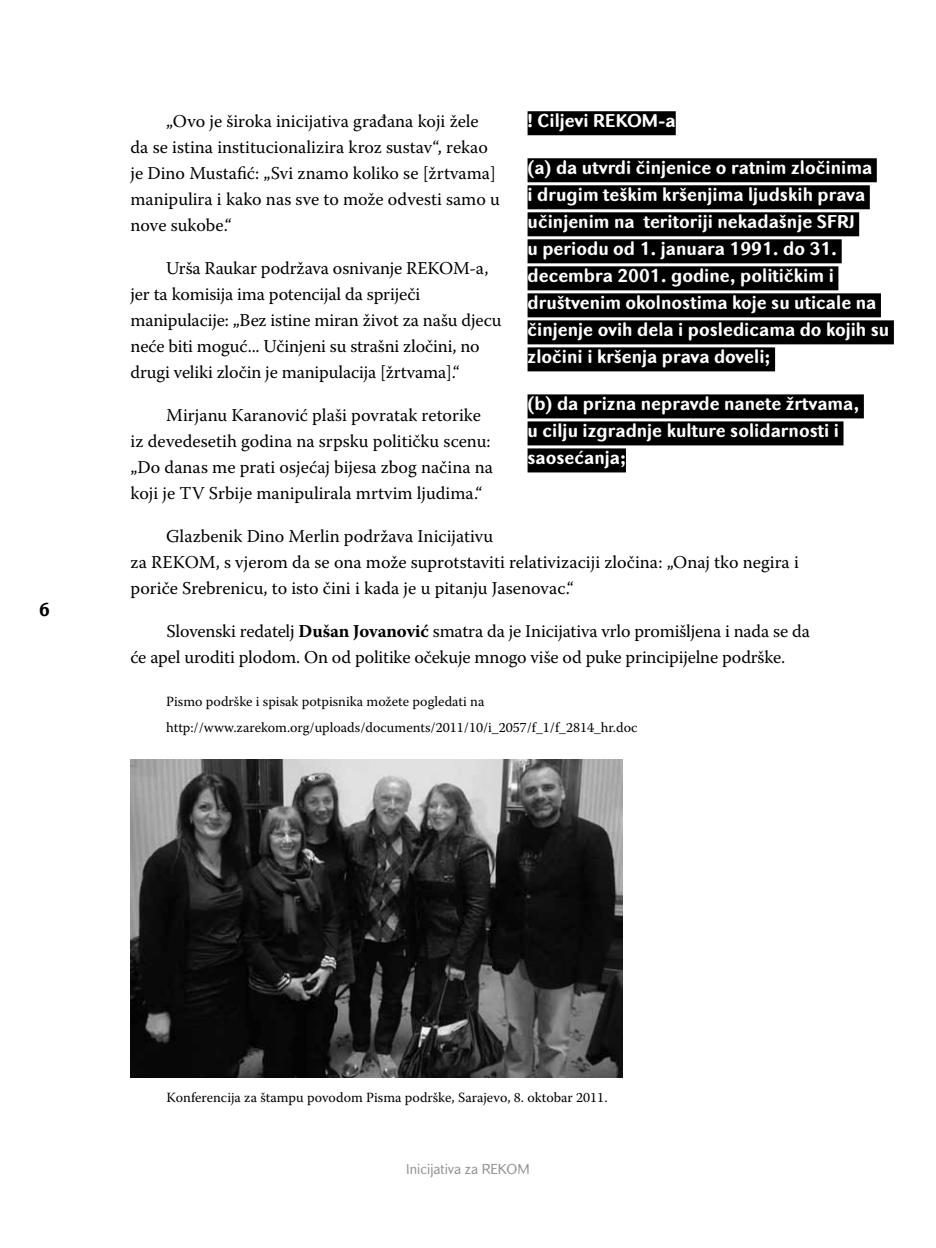
<style>
.page{position:relative;width:936px;height:1248px;background:#fff}
.page>*{position:absolute;margin:0;border:0;box-sizing:border-box;transform-origin:0 0}
.t1{font:18px/26px "Warnock Pro";color:#000}
.t2{font:700 18px/27px "Batke";color:#fff}
.t3{font:700 18px "Batke";color:#000}
.t4{font:14px/26px "Warnock Pro";color:#000}
.t5{font:14px "Batke";color:#939598}
.s1{font-weight:700}
</style>
<div class="page">
<img style="left:130px;top:759px;width:492px;height:318px">
<div style="left:527px;top:111px;width:148px;height:24px;background:#000"></div>
<div style="left:527px;top:158px;width:349px;height:24px;background:#000"></div>
<div style="left:527px;top:185px;width:342px;height:24px;background:#000"></div>
<div style="left:527px;top:212px;width:332px;height:24px;background:#000"></div>
<div style="left:527px;top:239px;width:314px;height:24px;background:#000"></div>
<div style="left:527px;top:266px;width:311px;height:24px;background:#000"></div>
<div style="left:527px;top:293px;width:353px;height:24px;background:#000"></div>
<div style="left:527px;top:320px;width:366px;height:24px;background:#000"></div>
<div style="left:527px;top:347px;width:248px;height:24px;background:#000"></div>
<div style="left:527px;top:394px;width:336px;height:24px;background:#000"></div>
<div style="left:527px;top:421px;width:316px;height:24px;background:#000"></div>
<div style="left:527px;top:448px;width:99px;height:24px;background:#000"></div>
<p class="t3" style="left:39px;top:598px;width:12px">6</p>
<p class="t2" style="left:527px;top:107px;width:150px">! Ciljevi REKOM-a</p>
<p class="t2" style="left:527px;top:154px;width:363px">(a) da utvrdi činjenice o ratnim zločinima<br>i drugim teškim kršenjima ljudskih prava učinjenim na teritoriji nekadašnje SFRJ<br>u periodu od 1. januara 1991. do 31. decembra 2001. godine, političkim i društvenim okolnostima koje su uticale na činjenje ovih dela i posledicama do kojih su zločini i kršenja prava doveli;</p>
<p class="t2" style="left:527px;top:390px;width:333px">(b) da prizna nepravde nanete žrtvama, u cilju izgradnje kulture solidarnosti i saosećanja;</p>
<p class="t1" style="left:130px;top:107px;width:371px;text-indent:36px">„Ovo je široka inicijativa građana koji žele da se istina institucionalizira kroz sustav“, rekao je Dino Mustafić: „Svi znamo koliko se [žrtvama] manipulira i kako nas sve to može odvesti samo u nove sukobe.“</p>
<p class="t1" style="left:130px;top:254px;width:372px;text-indent:36px">Urša Raukar podržava osnivanje REKOM-a, jer ta komisija ima potencijal da spriječi manipulacije: „Bez istine miran život za našu djecu neće biti moguć... Učinjeni su strašni zločini, no drugi veliki zločin je manipulacija [žrtvama].“</p>
<p class="t1" style="left:130px;top:401px;width:364px;text-indent:36px">Mirjanu Karanović plaši povratak retorike iz devedesetih godina na srpsku političku scenu: „Do danas me prati osjećaj bijesa zbog načina na koji je TV Srbije manipulirala mrtvim ljudima.“</p>
<p class="t1" style="left:130px;top:522px;width:669px;text-indent:36px">Glazbenik Dino Merlin podržava Inicijativu<br>za REKOM, s vjerom da se ona može suprotstaviti relativizaciji zločina: „Onaj tko negira i poriče Srebrenicu, to isto čini i kada je u pitanju Jasenovac.“</p>
<p class="t1" style="left:130px;top:617px;width:681px;text-indent:36px">Slovenski redatelj <span class="s1">Dušan Jovanović</span> smatra da je Inicijativa vrlo promišljena i nada se da će apel uroditi plodom. On od politike očekuje mnogo više od puke principijelne podrške.</p>
<p class="t4" style="left:166px;top:688px;width:473px">Pismo podrške i spisak potpisnika možete pogledati na http://www.zarekom.org/uploads/documents/2011/10/i_2057/f_1/f_2814_hr.doc</p>
<p class="t4" style="left:166px;top:1084px;width:442px">Konferencija za štampu povodom Pisma podrške, Sarajevo, 8. oktobar 2011.</p>
<p class="t5" style="left:406px;top:1160px;width:125px">Inicijativa za REKOM</p>
</div>
